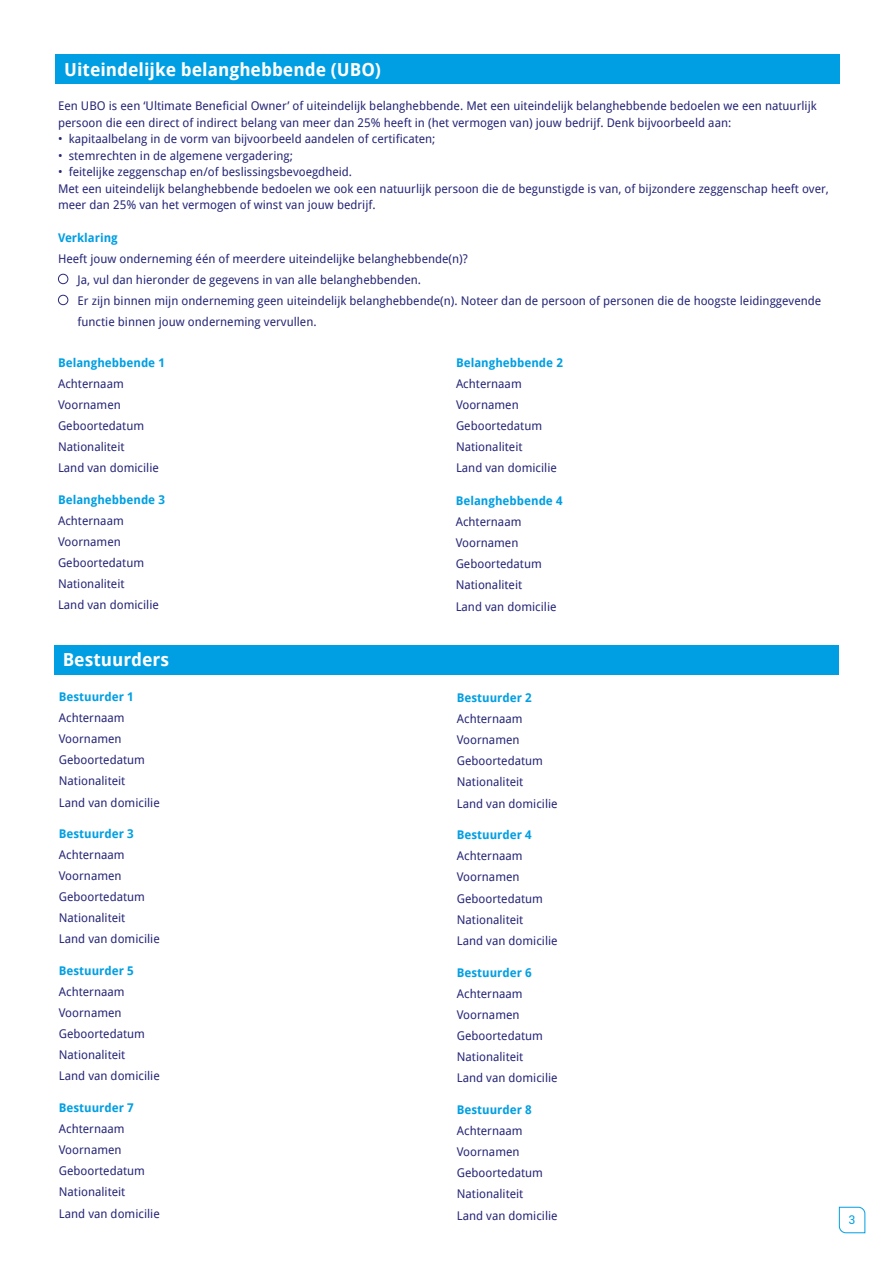
<style>
.page{position:relative;width:893px;height:1263px;background:#fff}
.page>*{position:absolute;margin:0;border:0;box-sizing:border-box;transform-origin:0 0}
.t1{font:700 18px "Droid Sans";color:#fff}
.t2{font:12px/21.1px "Droid Sans";color:#282878}
.t3{font:700 12px "Droid Sans";color:#009fe3}
.t4{font:12px "Roboto Slab";color:#009fe3}
</style>
<div class="page">
<svg style="left:839px;top:1206px;width:27px;height:27px"></svg>
<div style="left:55px;top:54px;width:785px;height:30px;background:#009fe3"></div>
<div style="left:58px;top:274px;width:10px;height:10px;border:1px solid #282878;border-radius:50%"></div>
<div style="left:58px;top:295px;width:10px;height:10px;border:1px solid #282878;border-radius:50%"></div>
<div style="left:54px;top:645px;width:785px;height:29px;background:#009fe3"></div>
<h1 class="t1" style="left:64px;top:59px;width:318px">Uiteindelijke belanghebbende (UBO)</h1>
<p class="t2" style="left:58px;top:98px;width:760px;line-height:16.5px">Een UBO is een ‘Ultimate Beneficial Owner’ of uiteindelijk belanghebbende. Met een uiteindelijk belanghebbende bedoelen we een natuurlijk persoon die een direct of indirect belang van meer dan 25% heeft in (het vermogen van) jouw bedrijf. Denk bijvoorbeeld aan:</p>
<p class="t2" style="left:58px;top:128px;width:379px">• kapitaalbelang in de vorm van bijvoorbeeld aandelen of certificaten;</p>
<p class="t2" style="left:58px;top:145px;width:236px">• stemrechten in de algemene vergadering;</p>
<p class="t2" style="left:58px;top:164px;width:772px;line-height:16.5px">• feitelijke zeggenschap en/of beslissingsbevoegdheid.<br>Met een uiteindelijk belanghebbende bedoelen we ook een natuurlijk persoon die de begunstigde is van, of bijzondere zeggenschap heeft over, meer dan 25% van het vermogen of winst van jouw bedrijf.</p>
<p class="t3" style="left:58px;top:231px;width:61px">Verklaring</p>
<p class="t2" style="left:78px;top:248px;width:745px;text-indent:-19px">Heeft jouw onderneming één of meerdere uiteindelijke belanghebbende(n)?<br>Ja, vul dan hieronder de gegevens in van alle belanghebbenden.<br>Er zijn binnen mijn onderneming geen uiteindelijk belanghebbende(n). Noteer dan de persoon of personen die de hoogste leidinggevende functie binnen jouw onderneming vervullen.</p>
<p class="t3" style="left:58px;top:355px;width:108px">Belanghebbende 1</p>
<p class="t2" style="left:58px;top:373px;width:102px">Achternaam<br>Voornamen<br>Geboortedatum<br>Nationaliteit<br>Land van domicilie</p>
<p class="t3" style="left:58px;top:492px;width:108px">Belanghebbende 3</p>
<p class="t2" style="left:58px;top:510px;width:102px">Achternaam<br>Voornamen<br>Geboortedatum<br>Nationaliteit<br>Land van domicilie</p>
<p class="t3" style="left:456px;top:355px;width:108px">Belanghebbende 2</p>
<p class="t2" style="left:456px;top:373px;width:102px">Achternaam<br>Voornamen<br>Geboortedatum<br>Nationaliteit<br>Land van domicilie</p>
<p class="t3" style="left:456px;top:493px;width:108px">Belanghebbende 4</p>
<p class="t2" style="left:456px;top:511px;width:102px">Achternaam<br>Voornamen<br>Geboortedatum<br>Nationaliteit<br>Land van domicilie</p>
<h1 class="t1" style="left:63px;top:650px;width:108px">Bestuurders</h1>
<p class="t3" style="left:59px;top:690px;width:76px">Bestuurder 1</p>
<p class="t2" style="left:59px;top:707px;width:102px">Achternaam<br>Voornamen<br>Geboortedatum<br>Nationaliteit<br>Land van domicilie</p>
<p class="t3" style="left:59px;top:827px;width:76px">Bestuurder 3</p>
<p class="t2" style="left:59px;top:845px;width:102px">Achternaam<br>Voornamen<br>Geboortedatum<br>Nationaliteit<br>Land van domicilie</p>
<p class="t3" style="left:59px;top:963px;width:76px">Bestuurder 5</p>
<p class="t2" style="left:59px;top:981px;width:102px">Achternaam<br>Voornamen<br>Geboortedatum<br>Nationaliteit<br>Land van domicilie</p>
<p class="t3" style="left:59px;top:1101px;width:76px">Bestuurder 7</p>
<p class="t2" style="left:59px;top:1118px;width:102px">Achternaam<br>Voornamen<br>Geboortedatum<br>Nationaliteit<br>Land van domicilie</p>
<p class="t3" style="left:457px;top:691px;width:76px">Bestuurder 2</p>
<p class="t2" style="left:457px;top:708px;width:102px">Achternaam<br>Voornamen<br>Geboortedatum<br>Nationaliteit<br>Land van domicilie</p>
<p class="t3" style="left:457px;top:828px;width:76px">Bestuurder 4</p>
<p class="t2" style="left:457px;top:845px;width:102px">Achternaam<br>Voornamen<br>Geboortedatum<br>Nationaliteit<br>Land van domicilie</p>
<p class="t3" style="left:457px;top:966px;width:76px">Bestuurder 6</p>
<p class="t2" style="left:457px;top:983px;width:102px">Achternaam<br>Voornamen<br>Geboortedatum<br>Nationaliteit<br>Land van domicilie</p>
<p class="t3" style="left:457px;top:1103px;width:76px">Bestuurder 8</p>
<p class="t2" style="left:457px;top:1120px;width:102px">Achternaam<br>Voornamen<br>Geboortedatum<br>Nationaliteit<br>Land van domicilie</p>
<p class="t4" style="left:849px;top:1211px;width:8px">3</p>
</div>
